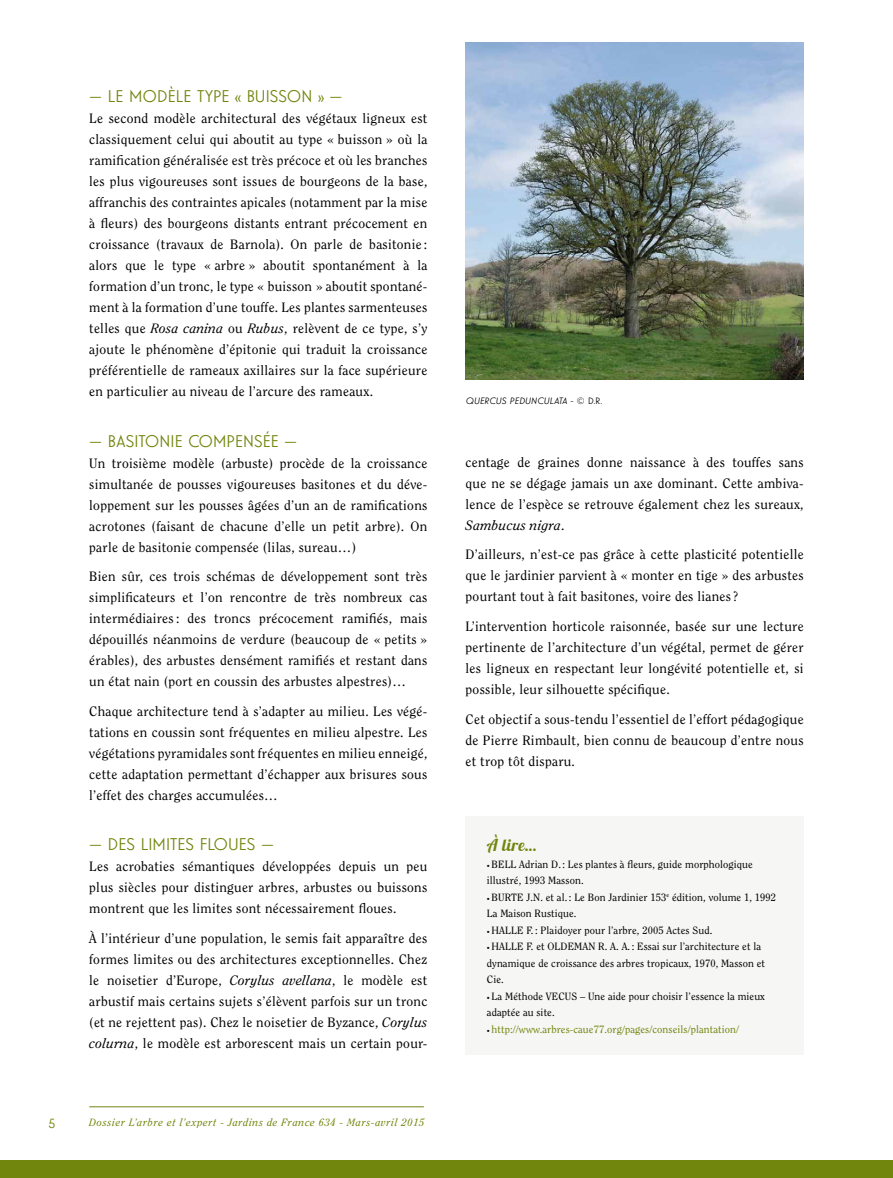
<style>
.page{position:relative;width:893px;height:1178px;background:#fff}
.page>*{position:absolute;margin:0;border:0;box-sizing:border-box;transform-origin:0 0}
.t1{font:16.5px "Guildford Pro";color:#70860d}
.t2{font:16.5px "Lobster 1.3";color:#70860d}
.t3{font:13.5px/21px "Clearface Std";letter-spacing:.02em;color:#000;text-align:justify}
.t4{font:13.5px "Guildford Pro";color:#70860d}
.t5{font:10.5px/16.5px "Clearface Std";letter-spacing:.01em;color:#000}
.t6{font:italic 10.5px "Clearface Std";letter-spacing:.06em;color:#70860d}
.t7{font:10.5px "Clearface Std";letter-spacing:.01em;color:#70860d}
.t8{font:italic 9px "Guildford Pro";letter-spacing:.02em;color:#000}
.s1{font-style:italic}
.s2{font-style:normal}
.s3{font-style:italic;font-size:6px}
.s4{font-style:italic;font-size:6px;color:#000}
</style>
<div class="page">
<hr style="left:89px;top:1106px;width:335px;height:1px;background:#70860d">
<div style="left:0;top:1160px;width:893px;height:18px;background:#70860d"></div>
<hr style="left:892px;top:0;width:1px;height:590px;background:#d1d8b4">
<div style="left:466px;top:816px;width:338px;height:238px;background:#f6f6f4"></div>
<img style="left:466px;top:43px;width:338px;height:337px">
<p class="t1" style="left:89px;top:85px;width:255px">— LE MODÈLE TYPE « BUISSON » —</p>
<p class="t3" style="left:89px;top:107px;width:340px">Le second modèle architectural des végétaux ligneux est classiquement celui qui aboutit au type « buisson » où la ramification généralisée est très précoce et où les branches les plus vigoureuses sont issues de bourgeons de la base, affranchis des contraintes apicales (notamment par la mise à fleurs) des bourgeons distants entrant précocement en croissance (travaux de Barnola). On parle de basitonie : alors que le type « arbre » aboutit spontanément à la formation d’un tronc, le type « buisson » aboutit spontané&shy;ment à la formation d’une touffe. Les plantes sarmenteuses telles que <span class="s1">Rosa canina</span> ou <span class="s1">Rubus</span>, relèvent de ce type, s’y ajoute le phénomène d’épitonie qui traduit la croissance préférentielle de rameaux axillaires sur la face supérieure en particulier au niveau de l’arcure des rameaux.</p>
<p class="t1" style="left:89px;top:430px;width:209px">— BASITONIE COMPENSÉE —</p>
<p class="t3" style="left:89px;top:452px;width:340px">Un troisième modèle (arbuste) procède de la croissance simultanée de pousses vigoureuses basitones et du déve&shy;loppement sur les pousses âgées d’un an de ramifications acrotones (faisant de chacune d’elle un petit arbre). On parle de basitonie compensée (lilas, sureau…)</p>
<p class="t3" style="left:89px;top:566px;width:340px">Bien sûr, ces trois schémas de développement sont très simplificateurs et l’on rencontre de très nombreux cas intermédiaires: des troncs précocement ramifiés, mais dépouillés néanmoins de verdure (beaucoup de « petits » érables), des arbustes densément ramifiés et restant dans un état nain (port en coussin des arbustes alpestres)…</p>
<p class="t3" style="left:89px;top:700px;width:340px">Chaque architecture tend à s’adapter au milieu. Les végé&shy;tations en coussin sont fréquentes en milieu alpestre. Les végétations pyramidales sont fréquentes en milieu enneigé, cette adaptation permettant d’échapper aux brisures sous l’effet des charges accumulées…</p>
<p class="t1" style="left:89px;top:833px;width:186px">— DES LIMITES FLOUES —</p>
<p class="t3" style="left:89px;top:856px;width:340px">Les acrobaties sémantiques développées depuis un peu plus siècles pour distinguer arbres, arbustes ou buissons montrent que les limites sont nécessairement floues.</p>
<p class="t3" style="left:89px;top:928px;width:340px">À l’intérieur d’une population, le semis fait apparaître des formes limites ou des architectures exceptionnelles. Chez le noisetier d’Europe, <span class="s1">Corylus avellana</span>, le modèle est arbustif mais certains sujets s’élèvent parfois sur un tronc (et ne rejettent pas). Chez le noisetier de Byzance, <span class="s1">Corylus colurna</span>, le modèle est arborescent mais un certain pour-</p>
<p class="t4" style="left:49px;top:1114px;width:8px">5</p>
<p class="t6" style="left:89px;top:1116px;width:337px">Dossier L’arbre et l’expert - Jardins de France 634 - Mars-avril 2015</p>
<p class="t8" style="left:466px;top:395px;width:138px">QUERCUS PEDUNCULATA <span class="s2">- © D.R.</span></p>
<p class="t3" style="left:466px;top:452px;width:340px">centage de graines donne naissance à des touffes sans que ne se dégage jamais un axe dominant. Cette ambiva&shy;lence de l’espèce se retrouve également chez les sureaux, <span class="s1">Sambucus nigra</span>.</p>
<p class="t3" style="left:466px;top:544px;width:340px">D’ailleurs, n’est-ce pas grâce à cette plasticité potentielle que le jardinier parvient à « monter en tige » des arbustes pourtant tout à fait basitones, voire des lianes?</p>
<p class="t3" style="left:466px;top:616px;width:340px">L’intervention horticole raisonnée, basée sur une lecture pertinente de l’architecture d’un végétal, permet de gérer les ligneux en respectant leur longévité potentielle et, si possible, leur silhouette spécifique.</p>
<p class="t3" style="left:466px;top:708px;width:340px">Cet objectif a sous-tendu l’essentiel de l’effort pédagogique de Pierre Rimbault, bien connu de beaucoup d’entre nous et trop tôt disparu.</p>
<p class="t2" style="left:487px;top:834px;width:51px">À lire…</p>
<p class="t5" style="left:487px;top:855px;width:268px"><span class="s3">•</span> BELL Adrian D. : Les plantes à fleurs, guide morphologique illustré, 1993 Masson.</p>
<p class="t5" style="left:487px;top:888px;width:291px"><span class="s3">•</span> BURTE J.N. et al. : Le Bon Jardinier 153<sup>e</sup> édition, volume 1, 1992<br>La Maison Rustique.</p>
<p class="t5" style="left:487px;top:921px;width:227px"><span class="s3">•</span> HALLE F. : Plaidoyer pour l’arbre, 2005 Actes Sud.</p>
<p class="t5" style="left:487px;top:938px;width:280px"><span class="s3">•</span> HALLE F. et OLDEMAN R. A. A. : Essai sur l’architecture et la dynamique de croissance des arbres tropicaux, 1970, Masson et<br>Cie.</p>
<p class="t5" style="left:487px;top:987px;width:280px"><span class="s3">•</span> La Méthode VECUS – Une aide pour choisir l’essence la mieux adaptée au site.</p>
<p class="t7" style="left:487px;top:1022px;width:254px"><span class="s4">•</span> http://www.arbres-caue77.org/pages/conseils/plantation/</p>
</div>
